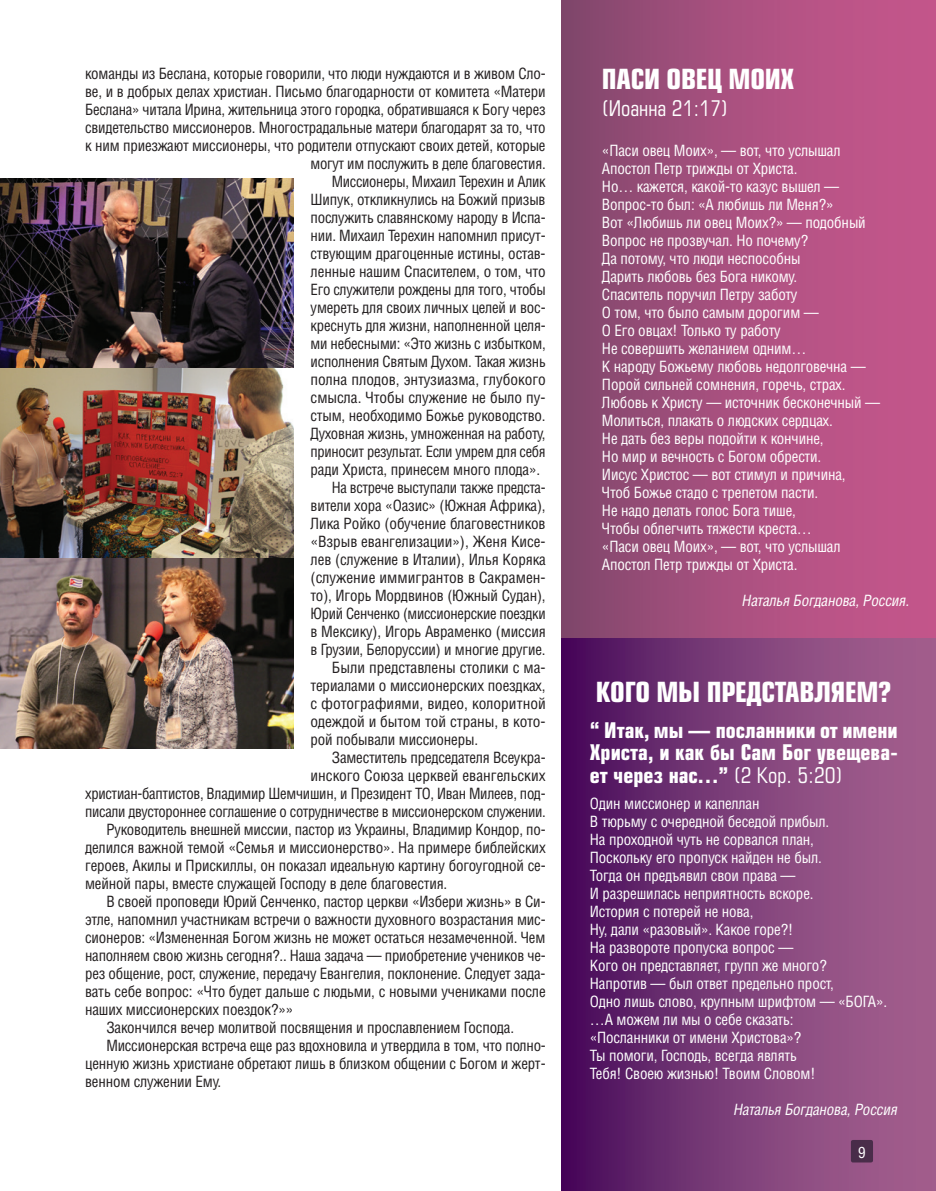
<style>
.page{position:relative;width:936px;height:1191px;background:#fff}
.page>*{position:absolute;margin:0;border:0;box-sizing:border-box;transform-origin:0 0}
.t1{font:700 27px "Europe Condensed C";letter-spacing:-.01em;color:#fff}
.t2{font:700 21px/22.5px "Europe Condensed C";color:#fff;text-align:justify}
.t3{font:21px "Europe Condensed C";color:#fff}
.t4{font:15px "AG Letterica Condensed C";letter-spacing:-.01em;color:#231f20}
.t5{font:15px/18px "AG Letterica Condensed C";letter-spacing:-.01em;color:#fff}
.t6{font:italic 15px "AG Letterica Condensed C";letter-spacing:-.01em;color:#fff}
.s1{font-weight:400}
</style>
<div class="page">
<div style="left:561px;top:0;width:374px;height:638px;background:linear-gradient(to right,#85486e,#cc588f)"></div>
<div style="left:561px;top:638px;width:374px;height:553px;background:linear-gradient(to right,#4b105e,#ac6993)"></div>
<img style="left:0;top:179px;width:293px;height:569px">
<div style="left:850px;top:1140px;width:23px;height:22px;background:#492d49;border-radius:2px"></div>
<p class="t4" style="left:85px;top:64px;width:462px">команды из Беслана, которые говорили, что люди нуждаются и в живом Сло-</p>
<p class="t4" style="left:85px;top:82px;width:462px">ве, и в добрых делах христиан. Письмо благодарности от комитета «Матери</p>
<p class="t4" style="left:85px;top:100px;width:462px">Беслана» читала Ирина, жительница этого городка, обратившаяся к Богу через</p>
<p class="t4" style="left:85px;top:118px;width:462px">свидетельство миссионеров. Многострадальные матери благодарят за то, что</p>
<p class="t4" style="left:85px;top:136px;width:462px">к ним приезжают миссионеры, что родители отпускают своих детей, которые</p>
<p class="t4" style="left:310px;top:154px;width:236px">могут им послужить в деле благовестия.</p>
<p class="t4" style="left:332px;top:172px;width:215px">Миссионеры, Михаил Терехин и Алик</p>
<p class="t4" style="left:310px;top:190px;width:236px">Шипук, откликнулись на Божий призыв</p>
<p class="t4" style="left:310px;top:208px;width:237px">послужить славянскому народу в Испа-</p>
<p class="t4" style="left:310px;top:226px;width:237px">нии. Михаил Терехин напомнил присут-</p>
<p class="t4" style="left:310px;top:244px;width:236px">ствующим драгоценные истины, остав-</p>
<p class="t4" style="left:310px;top:262px;width:236px">ленные нашим Спасителем, о том, что</p>
<p class="t4" style="left:310px;top:280px;width:237px">Его служители рождены для того, чтобы</p>
<p class="t4" style="left:310px;top:298px;width:237px">умереть для своих личных целей и вос-</p>
<p class="t4" style="left:310px;top:316px;width:237px">креснуть для жизни, наполненной целя-</p>
<p class="t4" style="left:310px;top:334px;width:236px">ми небесными: «Это жизнь с избытком,</p>
<p class="t4" style="left:310px;top:352px;width:236px">исполнения Святым Духом. Такая жизнь</p>
<p class="t4" style="left:310px;top:370px;width:237px">полна плодов, энтузиазма, глубокого</p>
<p class="t4" style="left:310px;top:388px;width:237px">смысла. Чтобы служение не было пу-</p>
<p class="t4" style="left:310px;top:406px;width:237px">стым, необходимо Божье руководство.</p>
<p class="t4" style="left:310px;top:424px;width:236px">Духовная жизнь, умноженная на работу,</p>
<p class="t4" style="left:310px;top:442px;width:237px">приносит результат. Если умрем для себя</p>
<p class="t4" style="left:310px;top:460px;width:231px">ради Христа, принесем много плода».</p>
<p class="t4" style="left:332px;top:478px;width:215px">На встрече выступали также предста-</p>
<p class="t4" style="left:310px;top:496px;width:237px">вители хора «Оазис» (Южная Африка),</p>
<p class="t4" style="left:310px;top:514px;width:236px">Лика Ройко (обучение благовестников</p>
<p class="t4" style="left:310px;top:532px;width:237px">«Взрыв евангелизации»), Женя Кисе-</p>
<p class="t4" style="left:310px;top:550px;width:237px">лев (служение в Италии), Илья Коряка</p>
<p class="t4" style="left:310px;top:568px;width:237px">(служение иммигрантов в Сакрамен-</p>
<p class="t4" style="left:310px;top:586px;width:236px">то), Игорь Мордвинов (Южный Судан),</p>
<p class="t4" style="left:310px;top:604px;width:237px">Юрий Сенченко (миссионерские поездки</p>
<p class="t4" style="left:310px;top:622px;width:237px">в Мексику), Игорь Авраменко (миссия</p>
<p class="t4" style="left:310px;top:640px;width:236px">в Грузии, Белоруссии) и многие другие.</p>
<p class="t4" style="left:332px;top:658px;width:215px">Были представлены столики с ма-</p>
<p class="t4" style="left:310px;top:676px;width:236px">териалами о миссионерских поездках,</p>
<p class="t4" style="left:310px;top:694px;width:237px">с фотографиями, видео, колоритной</p>
<p class="t4" style="left:310px;top:712px;width:237px">одеждой и бытом той страны, в кото-</p>
<p class="t4" style="left:310px;top:730px;width:169px">рой побывали миссионеры.</p>
<p class="t4" style="left:332px;top:748px;width:215px">Заместитель председателя Всеукра-</p>
<p class="t4" style="left:310px;top:766px;width:236px">инского Союза церквей евангельских</p>
<p class="t4" style="left:85px;top:784px;width:462px">христиан-баптистов, Владимир Шемчишин, и Президент ТО, Иван Милеев, под-</p>
<p class="t4" style="left:85px;top:802px;width:462px">писали двустороннее соглашение о сотрудничестве в миссионерском служении.</p>
<p class="t4" style="left:106px;top:820px;width:441px">Руководитель внешней миссии, пастор из Украины, Владимир Кондор, по-</p>
<p class="t4" style="left:85px;top:838px;width:462px">делился важной темой «Семья и миссионерство». На примере библейских</p>
<p class="t4" style="left:85px;top:856px;width:462px">героев, Акилы и Прискиллы, он показал идеальную картину богоугодной се-</p>
<p class="t4" style="left:85px;top:874px;width:364px">мейной пары, вместе служащей Господу в деле благовестия.</p>
<p class="t4" style="left:106px;top:892px;width:441px">В своей проповеди Юрий Сенченко, пастор церкви «Избери жизнь» в Си-</p>
<p class="t4" style="left:85px;top:910px;width:462px">этле, напомнил участникам встречи о важности духовного возрастания мис-</p>
<p class="t4" style="left:85px;top:928px;width:462px">сионеров: «Измененная Богом жизнь не может остаться незамеченной. Чем</p>
<p class="t4" style="left:85px;top:946px;width:462px">наполняем свою жизнь сегодня?.. Наша задача — приобретение учеников че-</p>
<p class="t4" style="left:85px;top:964px;width:462px">рез общение, рост, служение, передачу Евангелия, поклонение. Следует зада-</p>
<p class="t4" style="left:85px;top:982px;width:462px">вать себе вопрос: «Что будет дальше с людьми, с новыми учениками после</p>
<p class="t4" style="left:85px;top:1000px;width:210px">наших миссионерских поездок?»»</p>
<p class="t4" style="left:106px;top:1018px;width:409px">Закончился вечер молитвой посвящения и прославлением Господа.</p>
<p class="t4" style="left:106px;top:1036px;width:441px">Миссионерская встреча еще раз вдохновила и утвердила в том, что полно-</p>
<p class="t4" style="left:85px;top:1054px;width:462px">ценную жизнь христиане обретают лишь в близком общении с Богом и жерт-</p>
<p class="t4" style="left:85px;top:1072px;width:138px">венном служении Ему.</p>
<h1 class="t1" style="left:602px;top:61px;width:194px">ПАСИ ОВЕЦ МОИХ</h1>
<h2 class="t3" style="left:602px;top:95px;width:128px">(Иоанна 21:17)</h2>
<p class="t5" style="left:602px;top:141px;width:279px">«Паси овец Моих», — вот, что услышал Апостол Петр трижды от Христа.<br>Но… кажется, какой-то казус вышел — Вопрос-то был: «А любишь ли Меня?»<br>Вот «Любишь ли овец Моих?» — подобный Вопрос не прозвучал. Но почему?<br>Да потому, что люди неспособны<br>Дарить любовь без Бога никому.<br>Спаситель поручил Петру заботу<br>О том, что было самым дорогим —<br>О Его овцах! Только ту работу<br>Не совершить желанием одним…<br>К народу Божьему любовь недолговечна — Порой сильней сомнения, горечь, страх.<br>Любовь к Христу — источник бесконечный — Молиться, плакать о людских сердцах.<br>Не дать без веры подойти к кончине,<br>Но мир и вечность с Богом обрести.<br>Иисус Христос — вот стимул и причина,<br>Чтоб Божье стадо с трепетом пасти.<br>Не надо делать голос Бога тише,<br>Чтобы облегчить тяжести креста…<br>«Паси овец Моих», — вот, что услышал Апостол Петр трижды от Христа.</p>
<p class="t6" style="left:742px;top:591px;width:169px">Наталья Богданова, Россия.</p>
<h1 class="t1" style="left:595px;top:674px;width:297px">КОГО МЫ ПРЕДСТАВЛЯЕМ?</h1>
<h2 class="t2" style="left:590px;top:718px;width:309px">“ Итак, мы — посланники от имени Христа, и как бы Сам Бог увещева&shy;ет через нас…” <span class="s1">(2 Кор. 5:20)</span></h2>
<p class="t5" style="left:590px;top:794px;width:299px">Один миссионер и капеллан<br>В тюрьму с очередной беседой прибыл.<br>На проходной чуть не сорвался план,<br>Поскольку его пропуск найден не был.<br>Тогда он предъявил свои права —<br>И разрешилась неприятность вскоре.<br>История с потерей не нова,<br>Ну, дали «разовый». Какое горе?!<br>На развороте пропуска вопрос —<br>Кого он представляет, групп же много?<br>Напротив — был ответ предельно прост,<br>Одно лишь слово, крупным шрифтом — «БОГА». …А можем ли мы о себе сказать:<br>«Посланники от имени Христова»?<br>Ты помоги, Господь, всегда являть<br>Тебя! Своею жизнью! Твоим Словом!</p>
<p class="t6" style="left:733px;top:1101px;width:165px">Наталья Богданова, Россия</p>
<p class="t5" style="left:858px;top:1143px;width:9px">9</p>
</div>
